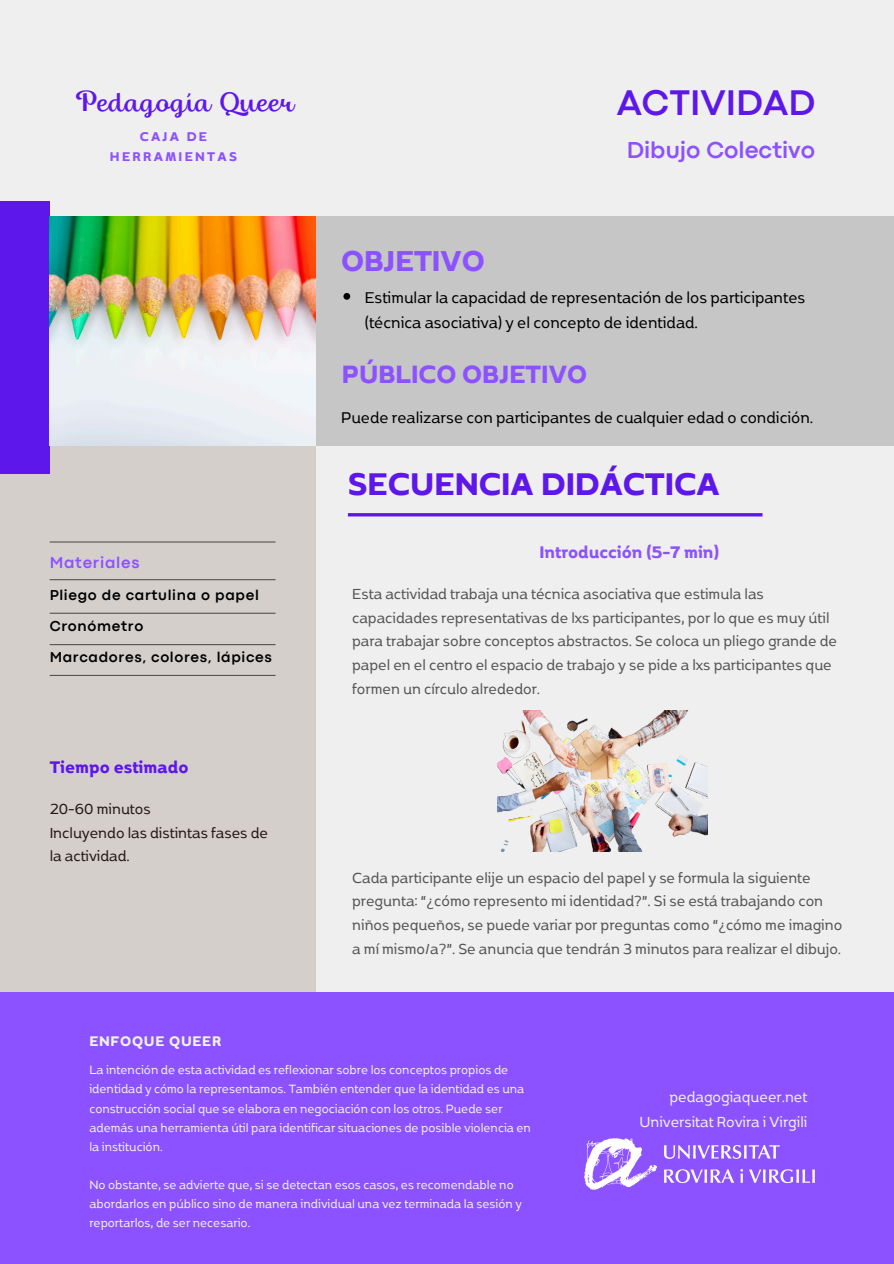
<style>
.page{position:relative;width:894px;height:1264px;background:#fff}
.page>*{position:absolute;margin:0;border:0;box-sizing:border-box;transform-origin:0 0}
.t1{font:700 37.2px "Boriboon";color:#5e17eb}
.t2{font:700 37.2px "Codec Pro";color:#5e17eb}
.t3{font:700 34.2px "Boriboon";color:#8c52ff}
.t4{font:700 29.7px "Boriboon";color:#8c52ff}
.t5{font:26.25px "Thephir";color:#5e17eb}
.t6{font:700 24.15px "Codec Pro";color:#8c52ff}
.t7{font:700 19.95px "Boriboon";color:#8c52ff}
.t8{font:700 19.95px "Boriboon";color:#5e17eb}
.t9{font:18.45px/24.8px "Boriboon";color:#000}
.t10{font:17.25px/23.7px "Boriboon";color:#545454}
.t11{font:17.25px/23.7px "Boriboon";color:#221917}
.t12{font:17.25px "Boriboon";color:#f1f1f0}
.t13{font:700 16.5px "Boriboon";letter-spacing:.045em;color:#f1f1f0}
.t14{font:700 16.5px "Codec Pro";letter-spacing:.045em;color:#8c52ff}
.t15{font:700 15px "Codec Pro";letter-spacing:.045em;color:#000}
.t16{font:700 15px/20.2px "Boriboon";letter-spacing:.155em;color:#8c52ff;text-align:center}
.t17{font:14.25px/19.2px "Boriboon";color:#f1f1f0}
</style>
<div class="page">
<div style="left:0;top:0;width:893px;height:1263px;background:#efefef"></div>
<div style="left:0;top:419px;width:316px;height:639px;background:#d4cfcb"></div>
<div style="left:0;top:992px;width:893px;height:271px;background:#8c52ff"></div>
<div style="left:50px;top:216px;width:843px;height:230px;background:#c6c6c6"></div>
<div style="left:0;top:202px;width:50px;height:272px;background:#5e17eb"></div>
<hr style="left:50px;top:541px;width:225px;height:1px;background:#545454">
<hr style="left:348px;top:513px;width:414px;height:3px;background:#5e17eb">
<hr style="left:50px;top:579px;width:225px;height:1px;background:#545454">
<hr style="left:50px;top:612px;width:225px;height:2px;background:#545454">
<hr style="left:50px;top:644px;width:225px;height:1px;background:#545454">
<hr style="left:50px;top:675px;width:225px;height:1px;background:#545454">
<img style="left:50px;top:216px;width:265px;height:230px">
<img style="left:584px;top:1138px;width:230px;height:51px">
<img style="left:497px;top:710px;width:210px;height:141px">
<svg style="left:343px;top:293px;width:7px;height:7px"></svg>
<p class="t5" style="left:75px;top:93px;width:221px">Pedagogía Queer</p>
<p class="t16" style="left:110px;top:125px;width:128px">CAJA DE<br>HERRAMIENTAS</p>
<p class="t14" style="left:50px;top:556px;width:91px">Materiales</p>
<p class="t15" style="left:50px;top:589px;width:211px">Pliego de cartulina o papel</p>
<p class="t15" style="left:50px;top:621px;width:95px">Cronómetro</p>
<p class="t15" style="left:50px;top:651px;width:223px">Marcadores, colores, lápices</p>
<p class="t8" style="left:50px;top:754px;width:140px">Tiempo estimado</p>
<h6 class="t11" style="left:50px;top:796px;width:102px">20-60 minutos</h6>
<p class="t11" style="left:50px;top:819px;width:220px">Incluyendo las distintas fases de la actividad.</p>
<p class="t13" style="left:89px;top:1030px;width:133px">ENFOQUE QUEER</p>
<h1 class="t2" style="left:616px;top:90px;width:200px">ACTIVIDAD</h1>
<h5 class="t3" style="left:341px;top:239px;width:145px">OBJETIVO</h5>
<p class="t6" style="left:626px;top:142px;width:190px">Dibujo Colectivo</p>
<h1 class="t9" style="left:364px;top:284px;width:442px">Estimular la capacidad de representación de los participantes (técnica asociativa) y el concepto de identidad.</h1>
<p class="t4" style="left:342px;top:355px;width:247px">PÚBLICO OBJETIVO</p>
<p class="t9" style="left:341px;top:404px;width:473px">Puede realizarse con participantes de cualquier edad o condición.</p>
<p class="t1" style="left:348px;top:460px;width:373px">SECUENCIA DIDÁCTICA</p>
<p class="t7" style="left:539px;top:539px;width:181px">Introducción (5-7 min)</p>
<p class="t10" style="left:352px;top:581px;width:486px">Esta actividad trabaja una técnica asociativa que estimula las capacidades representativas de lxs participantes, por lo que es muy útil para trabajar sobre conceptos abstractos. Se coloca un pliego grande de papel en el centro el espacio de trabajo y se pide a lxs participantes que formen un círculo alrededor.</p>
<h2 class="t10" style="left:352px;top:865px;width:491px">Cada participante elije un espacio del papel y se formula la siguiente pregunta: “¿cómo represento mi identidad?”. Si se está trabajando con niños pequeños, se puede variar por preguntas como “¿cómo me imagino a mí mismo/a?”. Se anuncia que tendrán 3 minutos para realizar el dibujo.</h2>
<h1 class="t17" style="left:89px;top:1059px;width:443px">La intención de esta actividad es reflexionar sobre los conceptos propios de identidad y cómo la representamos. También entender que la identidad es una construcción social que se elabora en negociación con los otros. Puede ser además una herramienta útil para identificar situaciones de posible violencia en la institución.</h1>
<h3 class="t17" style="left:89px;top:1174px;width:434px">No obstante, se advierte que, si se detectan esos casos, es recomendable no abordarlos en público sino de manera individual una vez terminada la sesión y reportarlos, de ser necesario.</h3>
<p class="t12" style="left:669px;top:1086px;width:139px">pedagogiaqueer.net</p>
<h5 class="t12" style="left:639px;top:1111px;width:169px">Universitat Rovira i Virgili</h5>
</div>
